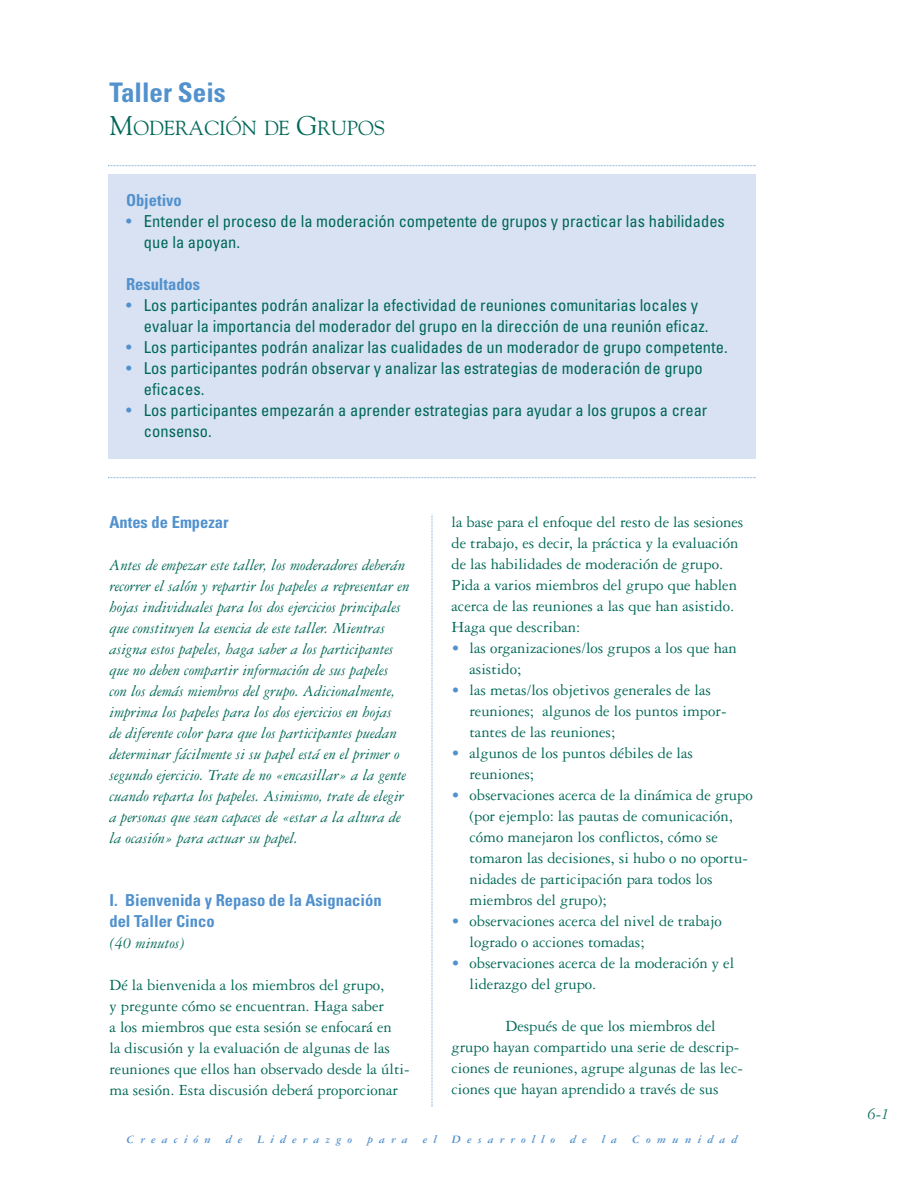
<style>
.page{position:relative;width:918px;height:1188px;background:#fff}
.page>*{position:absolute;margin:0;border:0;box-sizing:border-box;transform-origin:0 0}
.t1{font:700 condensed 27px "Univers";color:#5191cd}
.t2{font:20.25px "Goudy";color:#006857}
.t3{font:16.5px/21px "Garamond Three";color:#006857}
.t4{font:italic 16.5px/21px "Garamond Three";color:#006857}
.t5{font:condensed 16.5px/21px "Univers";color:#006857}
.t6{font:700 condensed 16.5px/21px "Univers";color:#5191cd}
.t7{font:italic 700 12px "Garamond Three";letter-spacing:.5em;color:#5191cd}
.s1{font-size:27px}
.s2{color:#5191cd}
</style>
<div class="page">
<svg style="left:432px;top:514px;width:1px;height:593px"></svg>
<svg style="left:108px;top:165px;width:648px;height:1px"></svg>
<svg style="left:108px;top:477px;width:648px;height:1px"></svg>
<div style="left:108px;top:175px;width:648px;height:284px;background:#d8e2f3"></div>
<h1 class="t1" style="left:110px;top:82px;width:118px">Taller Seis</h1>
<p class="t2" style="left:110px;top:120px;width:277px"><span class="s1">M</span>ODERACIÓN DE <span class="s1">G</span>RUPOS</p>
<p class="t6" style="left:126px;top:191px;width:57px">Objetivo</p>
<p class="t5" style="left:144px;top:212px;width:582px;text-indent:-18px"><span class="s2">•</span> Entender el proceso de la moderación competente de grupos y practicar las habilidades que la apoyan.</p>
<p class="t6" style="left:126px;top:275px;width:76px">Resultados</p>
<p class="t5" style="left:144px;top:296px;width:566px;text-indent:-18px"><span class="s2">•</span> Los participantes podrán analizar la efectividad de reuniones comunitarias locales y evaluar la importancia del moderador del grupo en la dirección de una reunión eficaz.</p>
<p class="t5" style="left:126px;top:338px;width:603px"><span class="s2">•</span> Los participantes podrán analizar las cualidades de un moderador de grupo competente.</p>
<p class="t5" style="left:144px;top:359px;width:560px;text-indent:-18px"><span class="s2">•</span> Los participantes podrán observar y analizar las estrategias de moderación de grupo eficaces.</p>
<p class="t5" style="left:144px;top:401px;width:565px;text-indent:-18px"><span class="s2">•</span> Los participantes empezarán a aprender estrategias para ayudar a los grupos a crear consenso.</p>
<p class="t3" style="left:451px;top:513px;width:293px">la base para el enfoque del resto de las sesiones de trabajo, es decir, la práctica y la evaluación de las habilidades de moderación de grupo.<br>Pida a varios miembros del grupo que hablen acerca de las reuniones a las que han asistido.<br>Haga que describan:</p>
<p class="t3" style="left:469px;top:639px;width:269px;text-indent:-18px"><span class="s2">•</span> las organizaciones/los grupos a los que han asistido;</p>
<p class="t3" style="left:469px;top:681px;width:259px;text-indent:-18px"><span class="s2">•</span> las metas/los objetivos generales de las reuniones; algunos de los puntos impor&shy;tantes de las reuniones;</p>
<p class="t3" style="left:469px;top:744px;width:225px;text-indent:-18px"><span class="s2">•</span> algunos de los puntos débiles de las reuniones;</p>
<p class="t3" style="left:469px;top:786px;width:285px;text-indent:-18px"><span class="s2">•</span> observaciones acerca de la dinámica de grupo (por ejemplo: las pautas de comunicación, cómo manejaron los conflictos, cómo se tomaron las decisiones, si hubo o no oportu&shy;nidades de participación para todos los miembros del grupo);</p>
<p class="t3" style="left:469px;top:912px;width:254px;text-indent:-18px"><span class="s2">•</span> observaciones acerca del nivel de trabajo logrado o acciones tomadas;</p>
<p class="t3" style="left:469px;top:954px;width:266px;text-indent:-18px"><span class="s2">•</span> observaciones acerca de la moderación y el liderazgo del grupo.</p>
<p class="t3" style="left:451px;top:1017px;width:293px;text-indent:54px">Después de que los miembros del grupo hayan compartido una serie de descrip&shy;ciones de reuniones, agrupe algunas de las lec&shy;ciones que hayan aprendido a través de sus</p>
<p class="t7" style="left:126px;top:1135px;width:613px">Creación de Liderazgo para el Desarrollo de la Comunidad</p>
<p class="t6" style="left:109px;top:513px;width:121px">Antes de Empezar</p>
<p class="t4" style="left:109px;top:556px;width:301px">Antes de empezar este taller, los moderadores deberán recorrer el salón y repartir los papeles a representar en hojas individuales para los dos ejercicios principales que constituyen la esencia de este taller. Mientras asigna estos papeles, haga saber a los participantes que no deben compartir información de sus papeles con los demás miembros del grupo. Adicionalmente, imprima los papeles para los dos ejercicios en hojas<br>de diferente color para que los participantes puedan determinar fácilmente si su papel está en el primer o segundo ejercicio. Trate de no «encasillar» a la gente cuando reparta los papeles. Asimismo, trate de elegir a personas que sean capaces de «estar a la altura de la ocasión» para actuar su papel.</p>
<p class="t6" style="left:109px;top:891px;width:274px">I. Bienvenida y Repaso de la Asignación del Taller Cinco</p>
<p class="t4" style="left:109px;top:934px;width:77px">(40 minutos)</p>
<p class="t3" style="left:109px;top:976px;width:302px">Dé la bienvenida a los miembros del grupo,<br>y pregunte cómo se encuentran. Haga saber<br>a los miembros que esta sesión se enfocará en<br>la discusión y la evaluación de algunas de las reuniones que ellos han observado desde la últi&shy;ma sesión. Esta discusión deberá proporcionar</p>
<p class="t4" style="left:868px;top:1105px;width:23px">6-1</p>
</div>
